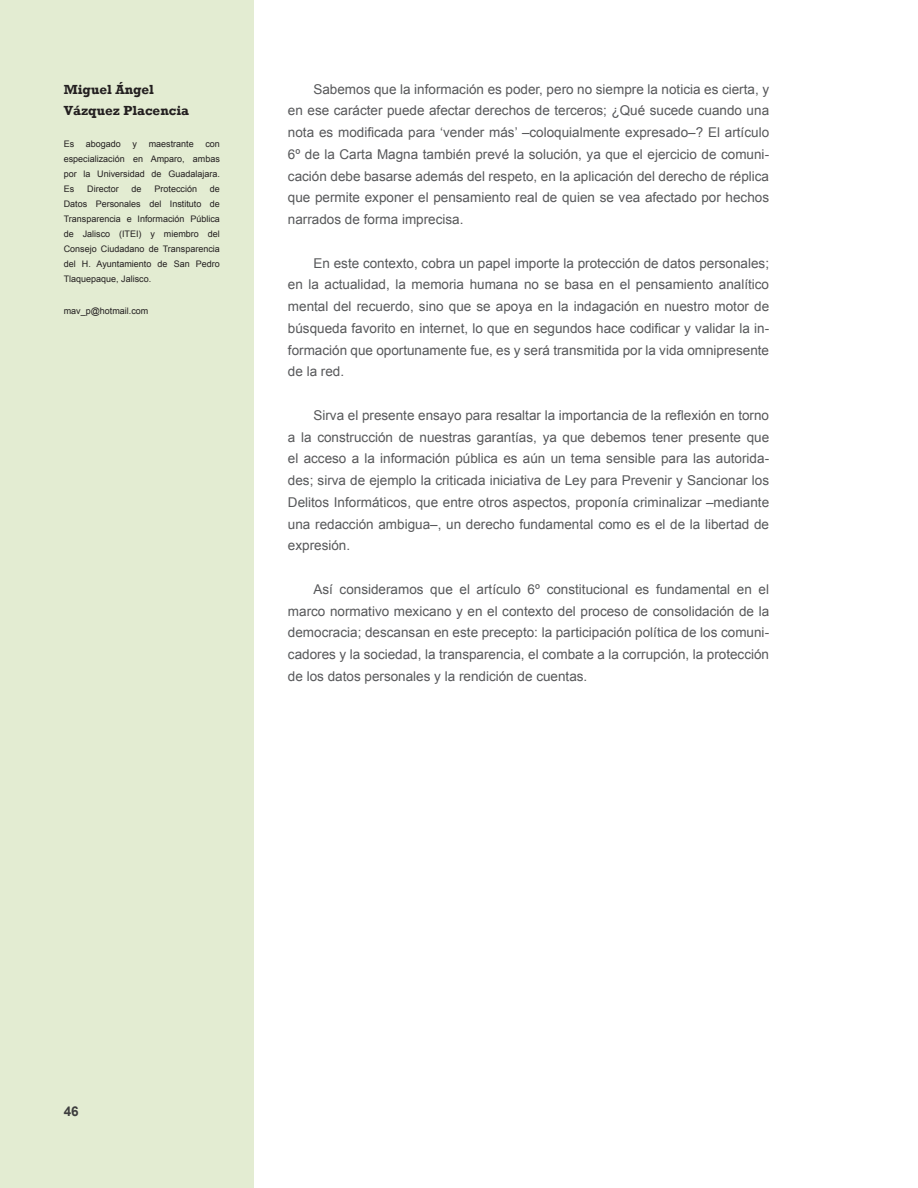
<style>
.page{position:relative;width:918px;height:1188px;background:#fff}
.page>*{position:absolute;margin:0;border:0;box-sizing:border-box;transform-origin:0 0}
.texto_normal_con_san{font:13.5px/21.8px "Arial";color:#57585a;text-align:justify}
.autor_-_nombre_compl{font:700 13.5px/21.8px "Rockwell";color:#231f20}
.numeración{font:700 13.5px "Arial";color:#3e3e3f}
.autor_-_biodata_comp{font:9px/15px "Arial";color:#231f20;text-align:justify}
</style>
<div class="page">
<div style="left:0;top:0;width:254px;height:1188px;background:#e3ecd2"></div>
<p class="autor_-_nombre_compl" style="left:64px;top:78px;width:127px">Miguel Ángel<br>Vázquez Placencia</p>
<p class="autor_-_biodata_comp" style="left:64px;top:137px;width:12px">Es</p>
<p class="autor_-_biodata_comp" style="left:86px;top:137px;width:37px">abogado</p>
<p class="autor_-_biodata_comp" style="left:133px;top:137px;width:6px">y</p>
<p class="autor_-_biodata_comp" style="left:149px;top:137px;width:47px">maestrante</p>
<p class="autor_-_biodata_comp" style="left:64px;top:137px;width:158px;text-indent:142px">con especialización en Amparo, ambas por la Universidad de Guadalajara.<br>Es</p>
<p class="autor_-_biodata_comp" style="left:87px;top:182px;width:33px">Director</p>
<p class="autor_-_biodata_comp" style="left:132px;top:182px;width:12px">de</p>
<p class="autor_-_biodata_comp" style="left:154px;top:182px;width:44px">Protección</p>
<p class="autor_-_biodata_comp" style="left:64px;top:182px;width:158px;text-indent:146px">de Datos Personales del Instituto de Transparencia e Información Pública de Jalisco (ITEI) y miembro del Consejo Ciudadano de Transparencia del H. Ayuntamiento de San Pedro Tlaquepaque, Jalisco.</p>
<p class="autor_-_biodata_comp" style="left:64px;top:304px;width:86px">mav_p@hotmail.com</p>
<p class="texto_normal_con_san" style="left:288px;top:78px;width:483px;text-indent:26px">Sabemos que la información es poder, pero no siempre la noticia es cierta, y en ese carácter puede afectar derechos de terceros; ¿Qué sucede cuando una nota es modificada para ‘vender más’ –coloquialmente expresado–? El artículo 6º de la Carta Magna también prevé la solución, ya que el ejercicio de comuni&shy;cación debe basarse además del respeto, en la aplicación del derecho de réplica que permite exponer el pensamiento real de quien se vea afectado por hechos narrados de forma imprecisa.</p>
<p class="texto_normal_con_san" style="left:288px;top:252px;width:483px;text-indent:26px">En este contexto, cobra un papel importe la protección de datos personales; en la actualidad, la memoria humana no se basa en el pensamiento analítico mental del recuerdo, sino que se apoya en la indagación en nuestro motor de búsqueda favorito en internet, lo que en segundos hace codificar y validar la in&shy;formación que oportunamente fue, es y será transmitida por la vida omnipresente de la red.</p>
<p class="texto_normal_con_san" style="left:288px;top:404px;width:483px;text-indent:26px">Sirva el presente ensayo para resaltar la importancia de la reflexión en torno a la construcción de nuestras garantías, ya que debemos tener presente que el acceso a la información pública es aún un tema sensible para las autorida&shy;des; sirva de ejemplo la criticada iniciativa de Ley para Prevenir y Sancionar los Delitos Informáticos, que entre otros aspectos, proponía criminalizar –mediante una redacción ambigua–, un derecho fundamental como es el de la libertad de expresión.</p>
<p class="texto_normal_con_san" style="left:288px;top:578px;width:483px;text-indent:26px">Así consideramos que el artículo 6º constitucional es fundamental en el marco normativo mexicano y en el contexto del proceso de consolidación de la democracia; descansan en este precepto: la participación política de los comuni&shy;cadores y la sociedad, la transparencia, el combate a la corrupción, la protección de los datos personales y la rendición de cuentas.</p>
<p class="numeración" style="left:64px;top:1102px;width:17px">46</p>
</div>
